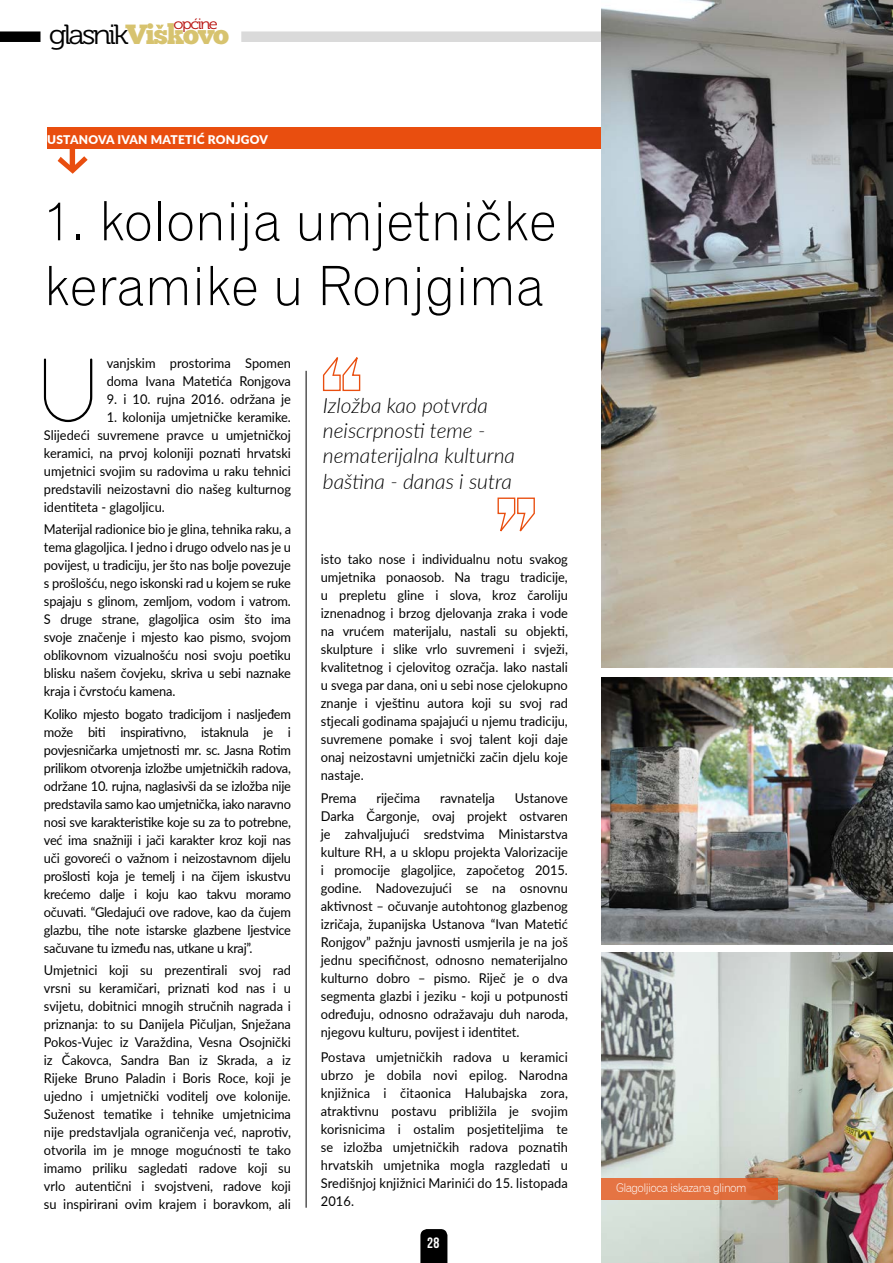
<style>
.page{position:relative;width:893px;height:1263px;background:#fff}
.page>*{position:absolute;margin:0;border:0;box-sizing:border-box;transform-origin:0 0}
.t1{font:300 90.75px "Quicksand";color:#000;scale:.95 1}
.t2{font:54px/64.8px "Gothic 720 BT Light B";color:#000}
.t3{font:27.75px "Museo 300";letter-spacing:-.09em;color:#000;scale:1.1 1}
.t4{font:italic 300 21px/25.2px "Lato";color:#000}
.t5{font:15px "Museo 300";letter-spacing:-.09em;color:#b70e0c;scale:1.1 1}
.t6{font:700 15px "Bebas Neue";color:#fff}
.t7{font:13.5px/18px "Lato";color:#000;text-align:justify;scale:.95 1}
.t8{font:900 12px "Lato";letter-spacing:.02em;color:#fff}
.t9{font:12px "Gothic 720 BT Light B";letter-spacing:-.05em;color:#fff}
.s1{font-family:"Chunk Five";color:#d7c36f}
</style>
<div class="page">
<svg style="left:420px;top:1229px;width:27px;height:34px"></svg>
<div style="left:241px;top:31px;width:609px;height:11px;background:#dadada"></div>
<div style="left:0;top:31px;width:40px;height:11px;background:#000"></div>
<svg style="left:156px;top:25px;width:8px;height:4px"></svg>
<div style="left:47px;top:128px;width:564px;height:21px;background:#e94e0f"></div>
<img style="left:601px;top:0;width:292px;height:668px">
<img style="left:601px;top:677px;width:292px;height:586px">
<svg style="left:601px;top:1178px;width:177px;height:21px;background:#e16f3d"></svg>
<div style="left:601px;top:945px;width:292px;height:7px;background:#fff"></div>
<svg style="left:58px;top:149px;width:30px;height:25px"></svg>
<svg style="left:322px;top:357px;width:39px;height:35px"></svg>
<svg style="left:497px;top:497px;width:38px;height:35px"></svg>
<hr style="left:306px;top:371px;width:1px;height:837px;background:#000">
<p class="t5" style="left:174px;top:16px;width:42px">općine</p>
<h3 class="t3" style="left:49px;top:20px;width:165px">glasnik<span class="s1">Viskovo</span></h3>
<p class="t8" style="left:47px;top:130px;width:222px">USTANOVA IVAN MATETIĆ RONJGOV</p>
<h2 class="t2" style="left:44px;top:188px;width:514px">1. kolonija umjetničke keramike u Ronjgima</h2>
<h1 class="t1" style="left:35px;top:338px;width:75px">U</h1>
<p class="t7" style="left:107px;top:354px;width:195px">vanjskim prostorima Spomen doma Ivana Matetića Ronjgova</p>
<p class="t7" style="left:107px;top:390px;width:195px">9. i 10. rujna 2016. održana je</p>
<p class="t7" style="left:44px;top:408px;width:262px;text-indent:63px">1. kolonija umjetničke keramike.<br>Slijedeći suvremene pravce u umjetničkoj keramici, na prvoj koloniji poznati hrvatski umjetnici svojim su radovima u raku tehnici predstavili neizostavni dio našeg kulturnog identiteta - glagoljicu.</p>
<p class="t7" style="left:44px;top:520px;width:262px">Materijal radionice bio je glina, tehnika raku, a tema glagoljica. I jedno i drugo odvelo nas je u povijest, u tradiciju, jer što nas bolje povezuje s prošlošću, nego iskonski rad u kojem se ruke spajaju s glinom, zemljom, vodom i vatrom.<br>S druge strane, glagoljica osim što ima svoje značenje i mjesto kao pismo, svojom oblikovnom vizualnošću nosi svoju poetiku blisku našem čovjeku, skriva u sebi naznake kraja i čvrstoću kamena.</p>
<p class="t7" style="left:44px;top:704px;width:262px">Koliko mjesto bogato tradicijom i nasljeđem može biti inspirativno, istaknula je i povjesničarka umjetnosti mr. sc. Jasna Rotim prilikom otvorenja izložbe umjetničkih radova, održane 10. rujna, naglasivši da se izložba nije predstavila samo kao umjetnička, iako naravno nosi sve karakteristike koje su za to potrebne, već ima snažniji i jači karakter kroz koji nas uči govoreći o važnom i neizostavnom dijelu prošlosti koja je temelj i na čijem iskustvu krećemo dalje i koju kao takvu moramo očuvati. “Gledajući ove radove, kao da čujem glazbu, tihe note istarske glazbene ljestvice sačuvane tu između nas, utkane u kraj”.</p>
<p class="t7" style="left:44px;top:960px;width:262px">Umjetnici koji su prezentirali svoj rad vrsni su keramičari, priznati kod nas i u svijetu, dobitnici mnogih stručnih nagrada i priznanja: to su Danijela Pičuljan, Snježana Pokos-Vujec iz Varaždina, Vesna Osojnički iz Čakovca, Sandra Ban iz Skrada, a iz Rijeke Bruno Paladin i Boris Roce, koji je ujedno i umjetnički voditelj ove kolonije.<br>Suženost tematike i tehnike umjetnicima nije predstavljala ograničenja već, naprotiv, otvorila im je mnoge mogućnosti te tako imamo priliku sagledati radove koji su vrlo autentični i svojstveni, radove koji su inspirirani ovim krajem i boravkom, ali</p>
<h3 class="t4" style="left:323px;top:392px;width:194px">Izložba kao potvrda neiscrpnosti teme - nematerijalna kulturna baština - danas i sutra</h3>
<p class="t7" style="left:321px;top:550px;width:262px">isto tako nose i individualnu notu svakog umjetnika ponaosob. Na tragu tradicije, u prepletu gline i slova, kroz čaroliju iznenadnog i brzog djelovanja zraka i vode na vrućem materijalu, nastali su objekti, skulpture i slike vrlo suvremeni i svježi, kvalitetnog i cjelovitog ozračja. Iako nastali u svega par dana, oni u sebi nose cjelokupno znanje i vještinu autora koji su svoj rad stjecali godinama spajajući u njemu tradiciju, suvremene pomake i svoj talent koji daje onaj neizostavni umjetnički začin djelu koje nastaje.</p>
<p class="t7" style="left:321px;top:788px;width:39px">Prema</p>
<p class="t7" style="left:376px;top:788px;width:48px">riječima</p>
<p class="t7" style="left:440px;top:788px;width:59px">ravnatelja</p>
<p class="t7" style="left:321px;top:788px;width:262px;text-indent:194px">Ustanove Darka Čargonje, ovaj projekt ostvaren je zahvaljujući sredstvima Ministarstva kulture RH, a u sklopu projekta Valorizacije i promocije glagoljice, započetog 2015. godine. Nadovezujući se na osnovnu aktivnost – očuvanje autohtonog glazbenog izričaja, županijska Ustanova “Ivan Matetić Ronjgov” pažnju javnosti usmjerila je na još jednu specifičnost, odnosno nematerijalno kulturno dobro – pismo. Riječ je o dva segmenta glazbi i jeziku - koji u potpunosti određuju, odnosno odražavaju duh naroda, njegovu kulturu, povijest i identitet.</p>
<p class="t7" style="left:321px;top:1047px;width:262px">Postava umjetničkih radova u keramici ubrzo je dobila novi epilog. Narodna knjižnica i čitaonica Halubajska zora, atraktivnu postavu približila je svojim korisnicima i ostalim posjetiteljima te se izložba umjetničkih radova poznatih hrvatskih umjetnika mogla razgledati u Središnjoj knjižnici Marinići do 15. listopada 2016.</p>
<p class="t6" style="left:427px;top:1234px;width:14px">28</p>
<p class="t9" style="left:616px;top:1180px;width:132px">Glagoljioca iskazana glinom</p>
</div>
